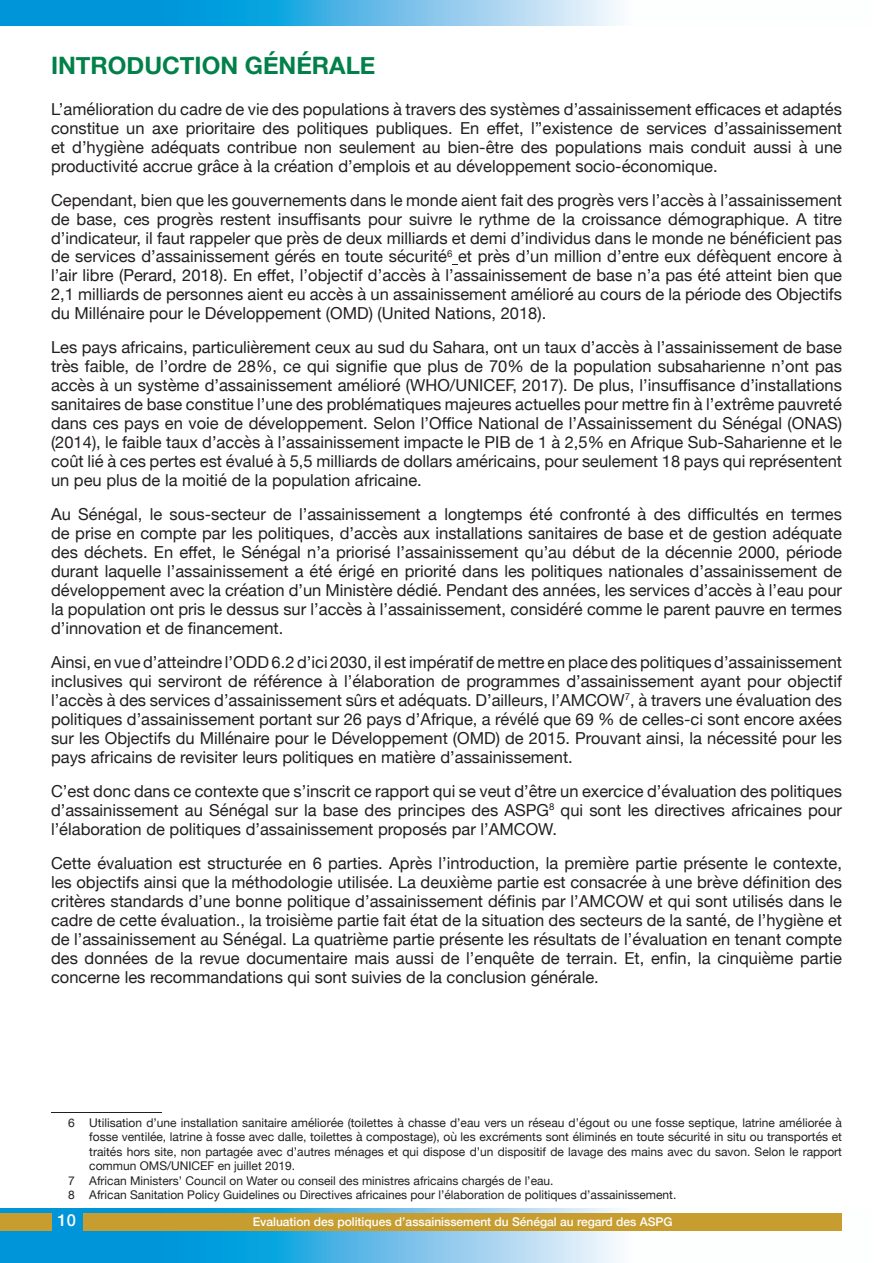
<style>
.page{position:relative;width:893px;height:1263px;background:#fff}
.page>*{position:absolute;margin:0;border:0;box-sizing:border-box;transform-origin:0 0}
.t1{font:700 24px "Helvetica Neue";color:#018049}
.t2{font:16.5px/18.9px "Helvetica Neue";color:#231f20;text-align:justify}
.t3{font:500 16.5px "Helvetica Neue";color:#fff}
.t4{font:12px "Helvetica Neue";color:#231f20}
.t5{font:500 12px "Helvetica Neue";color:#fff}
</style>
<div class="page">
<svg style="left:0;top:1209px;width:842px;height:54px"></svg>
<svg style="left:0;top:0;width:620px;height:26px;background:#4db4e5"></svg>
<div style="left:83px;top:1214px;width:759px;height:17px;background:#c79d30"></div>
<div style="left:0;top:1214px;width:51px;height:17px;background:#c79d30"></div>
<hr style="left:51px;top:1112px;width:111px;height:1px;background:#231f20">
<h1 class="t1" style="left:51px;top:51px;width:326px">INTRODUCTION GÉNÉRALE</h1>
<p class="t2" style="left:51px;top:99px;width:792px">L’amélioration du cadre de vie des populations à travers des systèmes d’assainissement efficaces et adaptés constitue un axe prioritaire des politiques publiques. En effet, l’’existence de services d’assainissement et d’hygiène adéquats contribue non seulement au bien-être des populations mais conduit aussi à une productivité accrue grâce à la création d’emplois et au développement socio-économique.</p>
<p class="t2" style="left:51px;top:190px;width:792px">Cependant, bien que les gouvernements dans le monde aient fait des progrès vers l’accès à l’assainissement de base, ces progrès restent insuffisants pour suivre le rythme de la croissance démographique. A titre d’indicateur, il faut rappeler que près de deux milliards et demi d’individus dans le monde ne bénéficient pas de services d’assainissement gérés en toute sécurité<sup>6</sup> et près d’un million d’entre eux défèquent encore à l’air libre (Perard, 2018). En effet, l’objectif d’accès à l’assainissement de base n’a pas été atteint bien que 2,1 milliards de personnes aient eu accès à un assainissement amélioré au cours de la période des Objectifs du Millénaire pour le Développement (OMD) (United Nations, 2018).</p>
<p class="t2" style="left:51px;top:338px;width:792px">Les pays africains, particulièrement ceux au sud du Sahara, ont un taux d’accès à l’assainissement de base très faible, de l’ordre de 28%, ce qui signifie que plus de 70% de la population subsaharienne n’ont pas accès à un système d’assainissement amélioré (WHO/UNICEF, 2017). De plus, l’insuffisance d’installations sanitaires de base constitue l’une des problématiques majeures actuelles pour mettre fin à l’extrême pauvreté dans ces pays en voie de développement. Selon l’Office National de l’Assainissement du Sénégal (ONAS) (2014), le faible taux d’accès à l’assainissement impacte le PIB de 1 à 2,5% en Afrique Sub-Saharienne et le coût lié à ces pertes est évalué à 5,5 milliards de dollars américains, pour seulement 18 pays qui représentent un peu plus de la moitié de la population africaine.</p>
<p class="t2" style="left:51px;top:505px;width:792px">Au Sénégal, le sous-secteur de l’assainissement a longtemps été confronté à des difficultés en termes de prise en compte par les politiques, d’accès aux installations sanitaires de base et de gestion adéquate des déchets. En effet, le Sénégal n’a priorisé l’assainissement qu’au début de la décennie 2000, période durant laquelle l’assainissement a été érigé en priorité dans les politiques nationales d’assainissement de développement avec la création d’un Ministère dédié. Pendant des années, les services d’accès à l’eau pour la population ont pris le dessus sur l’accès à l’assainissement, considéré comme le parent pauvre en termes d’innovation et de financement.</p>
<p class="t2" style="left:51px;top:652px;width:792px">Ainsi, en vue d’atteindre l’ODD 6.2 d’ici 2030, il est impératif de mettre en place des politiques d’assainissement inclusives qui serviront de référence à l’élaboration de programmes d’assainissement ayant pour objectif l’accès à des services d’assainissement sûrs et adéquats. D’ailleurs, l’AMCOW<sup>7</sup>, à travers une évaluation des politiques d’assainissement portant sur 26 pays d’Afrique, a révélé que 69 % de celles-ci sont encore axées sur les Objectifs du Millénaire pour le Développement (OMD) de 2015. Prouvant ainsi, la nécessité pour les pays africains de revisiter leurs politiques en matière d’assainissement.</p>
<p class="t2" style="left:51px;top:781px;width:792px">C’est donc dans ce contexte que s’inscrit ce rapport qui se veut d’être un exercice d’évaluation des politiques d’assainissement au Sénégal sur la base des principes des ASPG<sup>8</sup> qui sont les directives africaines pour l’élaboration de politiques d’assainissement proposés par l’AMCOW.</p>
<p class="t2" style="left:51px;top:853px;width:792px">Cette évaluation est structurée en 6 parties. Après l’introduction, la première partie présente le contexte, les objectifs ainsi que la méthodologie utilisée. La deuxième partie est consacrée à une brève définition des critères standards d’une bonne politique d’assainissement définis par l’AMCOW et qui sont utilisés dans le cadre de cette évaluation., la troisième partie fait état de la situation des secteurs de la santé, de l’hygiène et de l’assainissement au Sénégal. La quatrième partie présente les résultats de l’évaluation en tenant compte des données de la revue documentaire mais aussi de l’enquête de terrain. Et, enfin, la cinquième partie concerne les recommandations qui sont suivies de la conclusion générale.</p>
<p class="t4" style="left:68px;top:1116px;width:775px">6 Utilisation d’une installation sanitaire améliorée (toilettes à chasse d’eau vers un réseau d’égout ou une fosse septique, latrine améliorée à</p>
<p class="t4" style="left:89px;top:1130px;width:754px">fosse ventilée, latrine à fosse avec dalle, toilettes à compostage), où les excréments sont éliminés en toute sécurité in situ ou transportés et</p>
<p class="t4" style="left:89px;top:1144px;width:754px">traités hors site, non partagée avec d’autres ménages et qui dispose d’un dispositif de lavage des mains avec du savon. Selon le rapport</p>
<p class="t4" style="left:89px;top:1159px;width:207px">commun OMS/UNICEF en juillet 2019.</p>
<p class="t4" style="left:68px;top:1173px;width:487px">7 African Ministers’ Council on Water ou conseil des ministres africains chargés de l’eau.</p>
<p class="t4" style="left:68px;top:1188px;width:610px">8 African Sanitation Policy Guidelines ou Directives africaines pour l’élaboration de politiques d’assainissement.</p>
<p class="t3" style="left:58px;top:1210px;width:20px">10</p>
<p class="t5" style="left:253px;top:1214px;width:421px">Evaluation des politiques d’assainissement du Sénégal au regard des ASPG</p>
</div>
